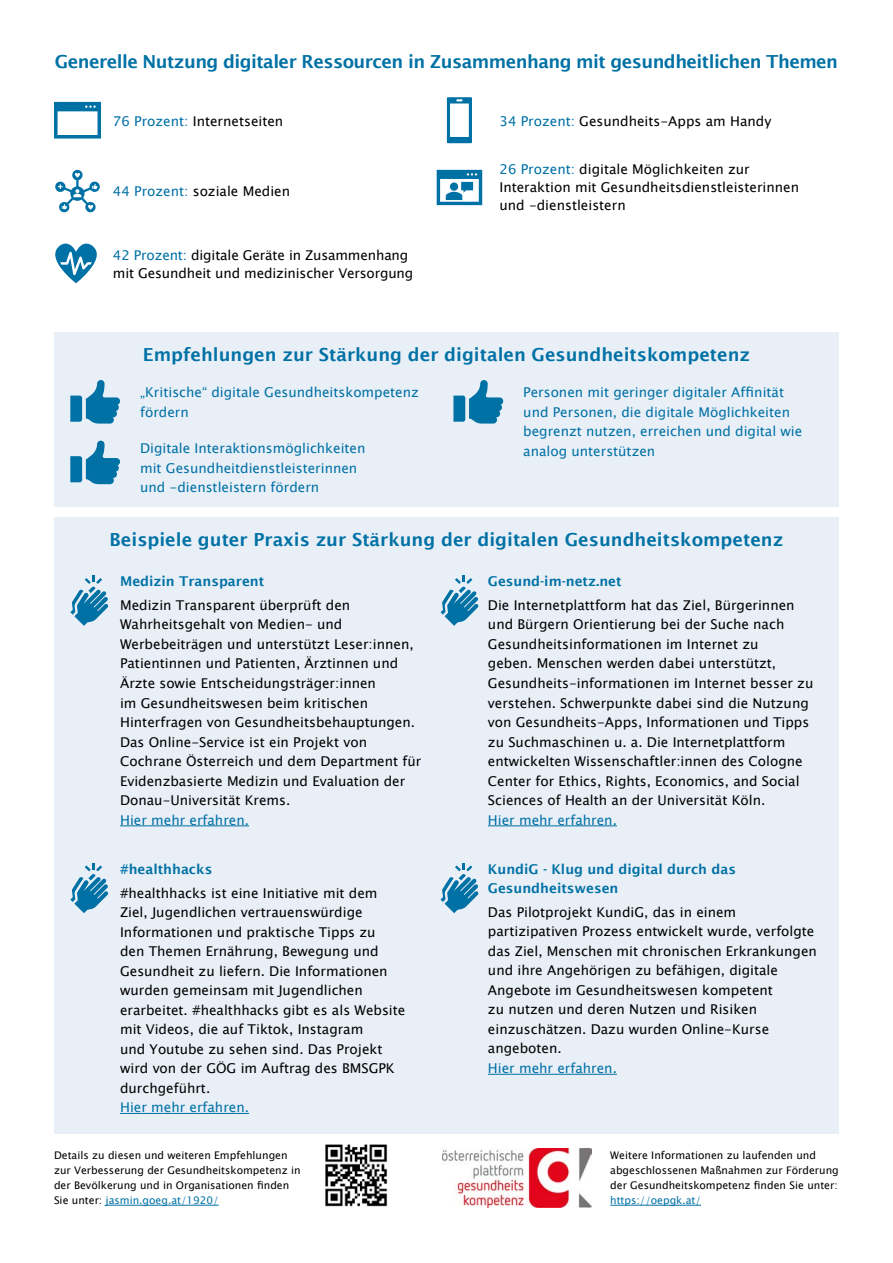
<style>
.page{position:relative;width:893px;height:1263px;background:#fff}
.page>*{position:absolute;margin:0;border:0;box-sizing:border-box;transform-origin:0 0}
.t1{font:600 18px "Lucida Sans";color:#0071a5}
.t2{font:600 18px "Lucida Sans";letter-spacing:-.03em;color:#0071a5}
.t3{font:13.5px/19.5px "Lucida Sans Unicode";color:#000}
.t4{font:13.5px/19.5px "Lucida Sans Unicode";color:#0071a5}
.t5{font:600 13.5px/19.5px "Lucida Sans";color:#0071a5}
.t6{font:10.5px/15px "Lucida Sans Unicode";color:#000}
.t7{font:10.5px "Lucida Sans Unicode";color:#0071a5}
.s1{color:#0071a5}
</style>
<div class="page">
<div style="left:54px;top:333px;width:785px;height:174px;background:#e9eff7"></div>
<div style="left:54px;top:517px;width:785px;height:617px;background:#e9eff7"></div>
<hr style="left:120px;top:825px;width:129px;height:1px;background:#0071a5">
<hr style="left:488px;top:825px;width:129px;height:1px;background:#0071a5">
<hr style="left:488px;top:1074px;width:129px;height:1px;background:#0071a5">
<hr style="left:120px;top:1113px;width:129px;height:1px;background:#0071a5">
<hr style="left:106px;top:1205px;width:113px;height:1px;background:#0071a5">
<hr style="left:610px;top:1205px;width:91px;height:1px;background:#0071a5">
<img style="left:325px;top:1144px;width:63px;height:63px">
<svg style="left:70px;top:380px;width:50px;height:44px"></svg>
<svg style="left:70px;top:441px;width:50px;height:43px"></svg>
<svg style="left:453px;top:380px;width:50px;height:44px"></svg>
<svg style="left:70px;top:576px;width:38px;height:50px"></svg>
<svg style="left:440px;top:576px;width:39px;height:50px"></svg>
<svg style="left:440px;top:863px;width:39px;height:50px"></svg>
<svg style="left:70px;top:863px;width:38px;height:50px"></svg>
<img style="left:443px;top:1148px;width:149px;height:59px">
<svg style="left:54px;top:102px;width:47px;height:37px"></svg>
<svg style="left:55px;top:169px;width:45px;height:44px"></svg>
<svg style="left:55px;top:243px;width:42px;height:40px"></svg>
<svg style="left:447px;top:97px;width:25px;height:46px"></svg>
<svg style="left:437px;top:170px;width:45px;height:35px"></svg>
<h3 class="t2" style="left:55px;top:51px;width:785px">Generelle Nutzung digitaler Ressourcen in Zusammenhang mit gesundheitlichen Themen</h3>
<p class="t3" style="left:113px;top:111px;width:172px"><span class="s1">76 Prozent:</span> Internetseiten</p>
<p class="t3" style="left:499px;top:111px;width:273px"><span class="s1">34 Prozent:</span> Gesundheits-Apps am Handy</p>
<p class="t3" style="left:113px;top:182px;width:179px"><span class="s1">44 Prozent:</span> soziale Medien</p>
<p class="t3" style="left:113px;top:246px;width:302px;line-height:18px"><span class="s1">42 Prozent:</span> digitale Geräte in Zusammenhang mit Gesundheit und medizinischer Versorgung</p>
<p class="t3" style="left:499px;top:160px;width:301px;line-height:18px"><span class="s1">26 Prozent:</span> digitale Möglichkeiten zur<br>Interaktion mit Gesundheitsdienstleisterinnen und -dienstleistern</p>
<h3 class="t1" style="left:143px;top:345px;width:609px">Empfehlungen zur Stärkung der digitalen Gesundheitskompetenz</h3>
<p class="t4" style="left:140px;top:383px;width:280px">„Kritische“ digitale Gesundheitskompetenz fördern</p>
<p class="t4" style="left:140px;top:439px;width:227px">Digitale Interaktionsmöglichkeiten mit Gesundheitdienstleisterinnen und -dienstleistern fördern</p>
<p class="t4" style="left:523px;top:383px;width:281px">Personen mit geringer digitaler Affinität und Personen, die digitale Möglichkeiten begrenzt nutzen, erreichen und digital wie analog unterstützen</p>
<h3 class="t1" style="left:110px;top:529px;width:675px">Beispiele guter Praxis zur Stärkung der digitalen Gesundheitskompetenz</h3>
<p class="t5" style="left:120px;top:572px;width:146px">Medizin Transparent</p>
<p class="t3" style="left:120px;top:595px;width:303px">Medizin Transparent überprüft den Wahrheitsgehalt von Medien- und Werbebeiträgen und unterstützt Leser:innen, Patientinnen und Patienten, Ärztinnen und Ärzte sowie Entscheidungsträger:innen<br>im Gesundheitswesen beim kritischen Hinterfragen von Gesundheitsbehauptungen.<br>Das Online-Service ist ein Projekt von Cochrane Österreich und dem Department für Evidenzbasierte Medizin und Evaluation der Donau-Universität Krems.</p>
<p class="t4" style="left:120px;top:810px;width:130px">Hier mehr erfahren.</p>
<p class="t5" style="left:120px;top:859px;width:94px">#healthhacks</p>
<p class="t3" style="left:120px;top:883px;width:287px">#healthhacks ist eine Initiative mit dem Ziel, Jugendlichen vertrauenswürdige Informationen und praktische Tipps zu<br>den Themen Ernährung, Bewegung und Gesundheit zu liefern. Die Informationen wurden gemeinsam mit Jugendlichen erarbeitet. #healthhacks gibt es als Website mit Videos, die auf Tiktok, Instagram<br>und Youtube zu sehen sind. Das Projekt wird von der GÖG im Auftrag des BMSGPK durchgeführt.</p>
<p class="t4" style="left:120px;top:1097px;width:130px">Hier mehr erfahren.</p>
<p class="t5" style="left:488px;top:572px;width:135px">Gesund-im-netz.net</p>
<p class="t3" style="left:488px;top:595px;width:327px">Die Internetplattform hat das Ziel, Bürgerinnen und Bürgern Orientierung bei der Suche nach Gesundheitsinformationen im Internet zu<br>geben. Menschen werden dabei unterstützt, Gesundheits-informationen im Internet besser zu verstehen. Schwerpunkte dabei sind die Nutzung von Gesundheits-Apps, Informationen und Tipps zu Suchmaschinen u. a. Die Internetplattform entwickelten Wissenschaftler:innen des Cologne Center for Ethics, Rights, Economics, and Social Sciences of Health an der Universität Köln.</p>
<p class="t4" style="left:488px;top:810px;width:130px">Hier mehr erfahren.</p>
<p class="t5" style="left:488px;top:859px;width:250px">KundiG - Klug und digital durch das<br>Gesundheitswesen</p>
<p class="t3" style="left:488px;top:902px;width:330px">Das Pilotprojekt KundiG, das in einem partizipativen Prozess entwickelt wurde, verfolgte das Ziel, Menschen mit chronischen Erkrankungen und ihre Angehörigen zu befähigen, digitale Angebote im Gesundheitswesen kompetent<br>zu nutzen und deren Nutzen und Risiken einzuschätzen. Dazu wurden Online-Kurse angeboten.</p>
<p class="t4" style="left:488px;top:1058px;width:130px">Hier mehr erfahren.</p>
<p class="t6" style="left:54px;top:1148px;width:248px">Details zu diesen und weiteren Empfehlungen zur Verbesserung der Gesundheitskompetenz in der Bevölkerung und in Organisationen finden Sie unter: <span class="s1">jasmin.goeg.at/1920/</span></p>
<p class="t6" style="left:610px;top:1148px;width:230px">Weitere Informationen zu laufenden und abgeschlossenen Maßnahmen zur Förderung</p>
<p class="t6" style="left:610px;top:1178px;width:229px">der Gesundheitskompetenz finden Sie unter:</p>
<p class="t7" style="left:610px;top:1192px;width:92px">https://oepgk.at/</p>
</div>
